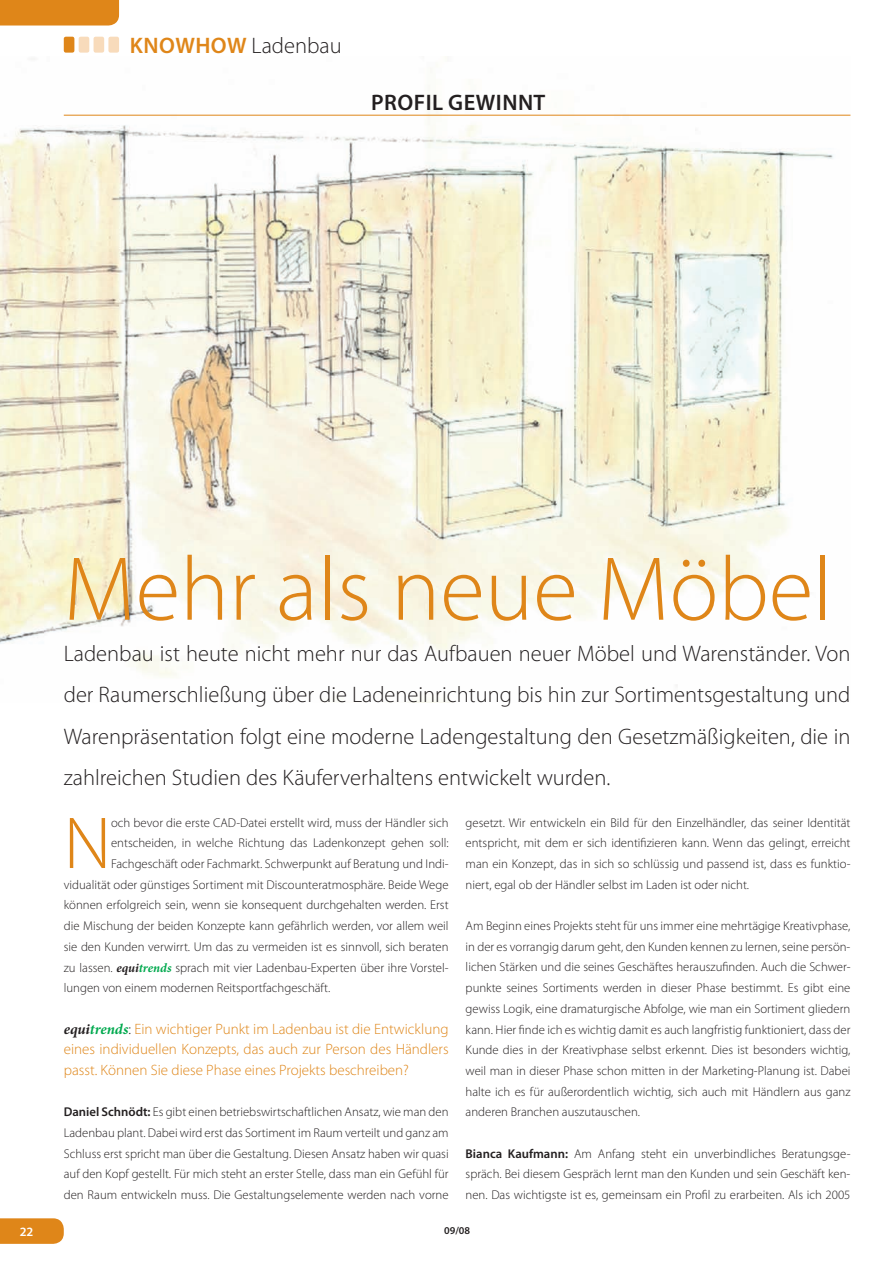
<style>
.page{position:relative;width:893px;height:1263px;background:#fff}
.page>*{position:absolute;margin:0;border:0;box-sizing:border-box;transform-origin:0 0}
.t1{font:300 91.5px "Myriad Pro";color:#df8619}
.t2{font:300 74.1px "Myriad Pro";color:#df8619}
.t3{font:300 22.5px/41.4px "Myriad Pro";color:#231f20;text-align:justify}
.t4{font:600 22.5px "Myriad Pro";letter-spacing:.02em;color:#231f20}
.t5{font:300 15px/20.7px "Myriad Pro";color:#df8619;text-align:justify}
.t6{font:300 12.75px/20.7px "Myriad Pro";color:#231f20;text-align:justify}
.t7{font:600 12.75px "Myriad Pro";color:#fff}
.t8{font:600 10.5px "Myriad Pro";color:#231f20}
.s1{font-weight:600;color:#df8619}
.s2{font-family:"Minion Pro";font-weight:700;font-style:italic}
.s3{font-family:"Minion Pro";font-weight:700;font-style:italic;color:#00a94e}
.s4{font-family:"Minion Pro";font-weight:700;font-style:italic;color:#231f20}
.s5{color:#231f20}
.s6{font-weight:600}
</style>
<div class="page">
<img style="left:0;top:91px;width:850px;height:611px">
<svg style="left:0;top:1218px;width:64px;height:26px;background:#e08b24"></svg>
<div style="left:0;top:0;width:119px;height:26px;background:#df8619"></div>
<div style="left:64px;top:37px;width:10px;height:16px;background:#df8619;border-radius:2px"></div>
<div style="left:79px;top:37px;width:10px;height:16px;background:#f8dbbb;border-radius:2px"></div>
<div style="left:94px;top:37px;width:10px;height:16px;background:#f8dbbb;border-radius:2px"></div>
<div style="left:108px;top:37px;width:11px;height:16px;background:#f8dbbb;border-radius:2px"></div>
<hr style="left:64px;top:115px;width:786px;height:1px;background:#df8619">
<h3 class="t3" style="left:130px;top:24px;width:213px"><span class="s1">KNOWHOW</span> Ladenbau</h3>
<h3 class="t4" style="left:371px;top:89px;width:176px">Profil gewinnt</h3>
<h1 class="t1" style="left:64px;top:534px;width:770px">Mehr als neue Möbel</h1>
<p class="t3" style="left:64px;top:633px;width:788px">Ladenbau ist heute nicht mehr nur das Aufbauen neuer Möbel und Warenständer. Von der Raumerschließung über die Ladeneinrichtung bis hin zur Sortimentsgestaltung und Warenpräsentation folgt eine moderne Ladengestaltung den Gesetzmäßigkeiten, die in zahlreichen Studien des Käuferverhaltens entwickelt wurden.</p>
<h2 class="t2" style="left:64px;top:799px;width:49px">N</h2>
<p class="t6" style="left:111px;top:812px;width:339px">och bevor die erste CAD-Datei erstellt wird, muss der Händler sich</p>
<p class="t6" style="left:111px;top:833px;width:339px">entscheiden, in welche Richtung das Ladenkonzept gehen soll:</p>
<p class="t6" style="left:111px;top:853px;width:339px">Fachgeschäft oder Fachmarkt. Schwerpunkt auf Beratung und Indi-</p>
<p class="t6" style="left:64px;top:874px;width:386px">vidualität oder günstiges Sortiment mit Discounteratmosphäre. Beide Wege</p>
<p class="t6" style="left:64px;top:895px;width:386px">können erfolgreich sein, wenn sie konsequent durchgehalten werden. Erst</p>
<p class="t6" style="left:64px;top:915px;width:386px">die Mischung der beiden Konzepte kann gefährlich werden, vor allem weil</p>
<p class="t6" style="left:64px;top:936px;width:386px">sie den Kunden verwirrt. Um das zu vermeiden ist es sinnvoll, sich beraten</p>
<p class="t6" style="left:64px;top:957px;width:386px">zu lassen. <span class="s2">equi</span><span class="s3">trends</span> sprach mit vier Ladenbau-Experten über ihre Vorstel-</p>
<p class="t6" style="left:64px;top:977px;width:268px">lungen von einem modernen Reitsportfachgeschäft.</p>
<p class="t5" style="left:64px;top:1018px;width:386px"><span class="s4">equi</span><span class="s3">trends</span><span class="s5">:</span> Ein wichtiger Punkt im Ladenbau ist die Entwicklung eines individuellen Konzepts, das auch zur Person des Händlers passt. Können Sie diese Phase eines Projekts beschreiben?</p>
<p class="t6" style="left:64px;top:1101px;width:386px"><span class="s6">Daniel Schnödt:</span> Es gibt einen betriebswirtschaftlichen Ansatz, wie man den Ladenbau plant. Dabei wird erst das Sortiment im Raum verteilt und ganz am Schluss erst spricht man über die Gestaltung. Diesen Ansatz haben wir quasi auf den Kopf gestellt. Für mich steht an erster Stelle, dass man ein Gefühl für den Raum entwickeln muss. Die Gestaltungselemente werden nach vorne</p>
<p class="t6" style="left:466px;top:812px;width:386px">gesetzt. Wir entwickeln ein Bild für den Einzelhändler, das seiner Identität entspricht, mit dem er sich identifizieren kann. Wenn das gelingt, erreicht man ein Konzept, das in sich so schlüssig und passend ist, dass es funktio&shy;niert, egal ob der Händler selbst im Laden ist oder nicht.</p>
<p class="t6" style="left:466px;top:915px;width:386px">Am Beginn eines Projekts steht für uns immer eine mehrtägige Kreativphase, in der es vorrangig darum geht, den Kunden kennen zu lernen, seine persön&shy;lichen Stärken und die seines Geschäftes herauszufinden. Auch die Schwer&shy;punkte seines Sortiments werden in dieser Phase bestimmt. Es gibt eine gewiss Logik, eine dramaturgische Abfolge, wie man ein Sortiment gliedern kann. Hier finde ich es wichtig damit es auch langfristig funktioniert, dass der Kunde dies in der Kreativphase selbst erkennt. Dies ist besonders wichtig, weil man in dieser Phase schon mitten in der Marketing-Planung ist. Dabei halte ich es für außerordentlich wichtig, sich auch mit Händlern aus ganz anderen Branchen auszutauschen.</p>
<p class="t6" style="left:466px;top:1143px;width:386px"><span class="s6">Bianca Kaufmann:</span> Am Anfang steht ein unverbindliches Beratungsge&shy;spräch. Bei diesem Gespräch lernt man den Kunden und sein Geschäft ken&shy;nen. Das wichtigste ist es, gemeinsam ein Profil zu erarbeiten. Als ich 2005</p>
<p class="t7" style="left:20px;top:1223px;width:15px">22</p>
<p class="t8" style="left:444px;top:1224px;width:28px">09/08</p>
</div>
